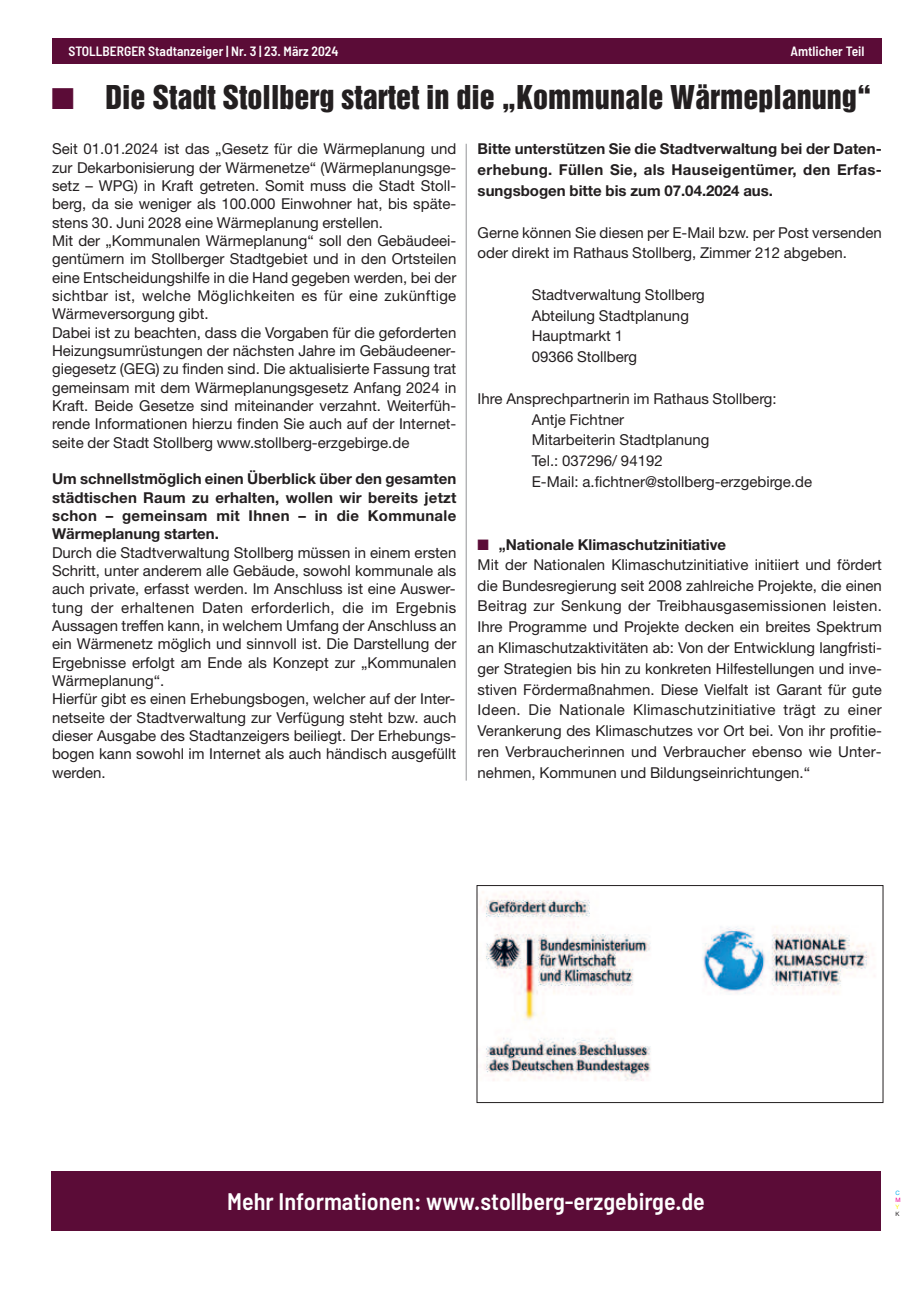
<style>
.page{position:relative;width:915px;height:1293px;background:#fff}
.page>*{position:absolute;margin:0;border:0;box-sizing:border-box;transform-origin:0 0}
.t1{font:30px "Helvetica Inserat";color:#231f20}
.t2{font:600 semi-condensed 24px "Barlow";color:#fff}
.t3{font:15px/18.3px "Helvetica Neue";color:#231f20}
.t4{font:700 15px/18.3px "Helvetica Neue";color:#231f20;text-align:justify}
.t5{font:600 semi-condensed 13.5px "Barlow";color:#fff}
.t6{font:6px "Helvetica Neue";color:#00aeef}
.t7{font:6px "Helvetica Neue";color:#ed028c}
.t8{font:6px "Helvetica Neue";color:#fff101}
.t9{font:6px "Helvetica Neue";color:#231f20}
.s1{color:#5b0c37}
.s2{font-weight:700}
</style>
<div class="page">
<div style="left:52px;top:38px;width:829px;height:26px;background:#5b0c37"></div>
<img style="left:480px;top:891px;width:389px;height:190px">
<div style="left:476px;top:885px;width:407px;height:218px;border:1px solid #231f20"></div>
<hr style="left:465px;top:144px;width:1px;height:636px;background:#939598">
<div style="left:51px;top:1171px;width:829px;height:59px;background:#5b0c37"></div>
<p class="t5" style="left:69px;top:46px;width:271px">STOLLBERGER Stadtanzeiger | Nr. 3 | 23. März 2024</p>
<p class="t5" style="left:790px;top:46px;width:75px">Amtlicher Teil</p>
<h1 class="t1" style="left:52px;top:84px;width:821px"><span class="s1">■</span> Die Stadt Stollberg startet in die „Kommunale Wärmeplanung“</h1>
<p class="t3" style="left:52px;top:141px;width:405px">Seit 01.01.2024 ist das „Gesetz für die Wärmeplanung und zur Dekarbonisierung der Wärmenetze“ (Wärmeplanungsge&shy;setz – WPG) in Kraft getreten. Somit muss die Stadt Stoll&shy;berg, da sie weniger als 100.000 Einwohner hat, bis späte&shy;stens 30. Juni 2028 eine Wärmeplanung erstellen.<br>Mit der „Kommunalen Wärmeplanung“ soll den Gebäudeei&shy;gentümern im Stollberger Stadtgebiet und in den Ortsteilen eine Entscheidungshilfe in die Hand gegeben werden, bei der sichtbar ist, welche Möglichkeiten es für eine zukünftige Wärmeversorgung gibt.<br>Dabei ist zu beachten, dass die Vorgaben für die geforderten Heizungsumrüstungen der nächsten Jahre im Gebäudeener&shy;giegesetz (GEG) zu finden sind. Die aktualisierte Fassung trat gemeinsam mit dem Wärmeplanungsgesetz Anfang 2024 in Kraft. Beide Gesetze sind miteinander verzahnt. Weiterfüh&shy;rende Informationen hierzu finden Sie auch auf der Internet&shy;seite der Stadt Stollberg www.stollberg-erzgebirge.de</p>
<p class="t4" style="left:52px;top:471px;width:405px">Um schnellstmöglich einen Überblick über den gesamten städtischen Raum zu erhalten, wollen wir bereits jetzt schon – gemeinsam mit Ihnen – in die Kommunale Wärmeplanung starten.</p>
<p class="t3" style="left:52px;top:544px;width:405px">Durch die Stadtverwaltung Stollberg müssen in einem ersten Schritt, unter anderem alle Gebäude, sowohl kommunale als auch private, erfasst werden. Im Anschluss ist eine Auswer&shy;tung der erhaltenen Daten erforderlich, die im Ergebnis Aussagen treffen kann, in welchem Umfang der Anschluss an ein Wärmenetz möglich und sinnvoll ist. Die Darstellung der Ergebnisse erfolgt am Ende als Konzept zur „Kommunalen Wärmeplanung“.<br>Hierfür gibt es einen Erhebungsbogen, welcher auf der Inter&shy;netseite der Stadtverwaltung zur Verfügung steht bzw. auch dieser Ausgabe des Stadtanzeigers beiliegt. Der Erhebungs&shy;bogen kann sowohl im Internet als auch händisch ausgefüllt werden.</p>
<p class="t4" style="left:477px;top:140px;width:405px;line-height:20.7px">Bitte unterstützen Sie die Stadtverwaltung bei der Daten&shy;erhebung. Füllen Sie, als Hauseigentümer, den Erfas&shy;sungsbogen bitte bis zum 07.04.2024 aus.</p>
<p class="t3" style="left:477px;top:223px;width:405px;line-height:20.7px">Gerne können Sie diesen per E-Mail bzw. per Post versenden oder direkt im Rathaus Stollberg, Zimmer 212 abgeben.</p>
<p class="t3" style="left:531px;top:285px;width:175px;line-height:20.7px">Stadtverwaltung Stollberg<br>Abteilung Stadtplanung<br>Hauptmarkt 1<br>09366 Stollberg</p>
<p class="t3" style="left:531px;top:389px;width:282px;line-height:20.7px;text-indent:-54px">Ihre Ansprechpartnerin im Rathaus Stollberg:<br>Antje Fichtner<br>Mitarbeiterin Stadtplanung<br>Tel.: 037296/ 94192<br>E-Mail: a.fichtner@stollberg-erzgebirge.de</p>
<p class="t3" style="left:477px;top:535px;width:405px;line-height:20.7px"><span class="s1">■</span> <span class="s2">„Nationale Klimaschutzinitiative<br></span>Mit der Nationalen Klimaschutzinitiative initiiert und fördert die Bundesregierung seit 2008 zahlreiche Projekte, die einen Beitrag zur Senkung der Treibhausgasemissionen leisten.<br>Ihre Programme und Projekte decken ein breites Spektrum an Klimaschutzaktivitäten ab: Von der Entwicklung langfristi&shy;ger Strategien bis hin zu konkreten Hilfestellungen und inve&shy;stiven Fördermaßnahmen. Diese Vielfalt ist Garant für gute Ideen. Die Nationale Klimaschutzinitiative trägt zu einer Verankerung des Klimaschutzes vor Ort bei. Von ihr profitie&shy;ren Verbraucherinnen und Verbraucher ebenso wie Unter&shy;nehmen, Kommunen und Bildungseinrichtungen.“</p>
<h2 class="t2" style="left:227px;top:1192px;width:479px">Mehr Informationen: www.stollberg-erzgebirge.de</h2>
<p class="t6" style="left:895px;top:1189px;width:6px">C</p>
<p class="t7" style="left:895px;top:1197px;width:7px">M</p>
<p class="t8" style="left:895px;top:1204px;width:5px">Y</p>
<p class="t9" style="left:895px;top:1211px;width:6px">K</p>
</div>
